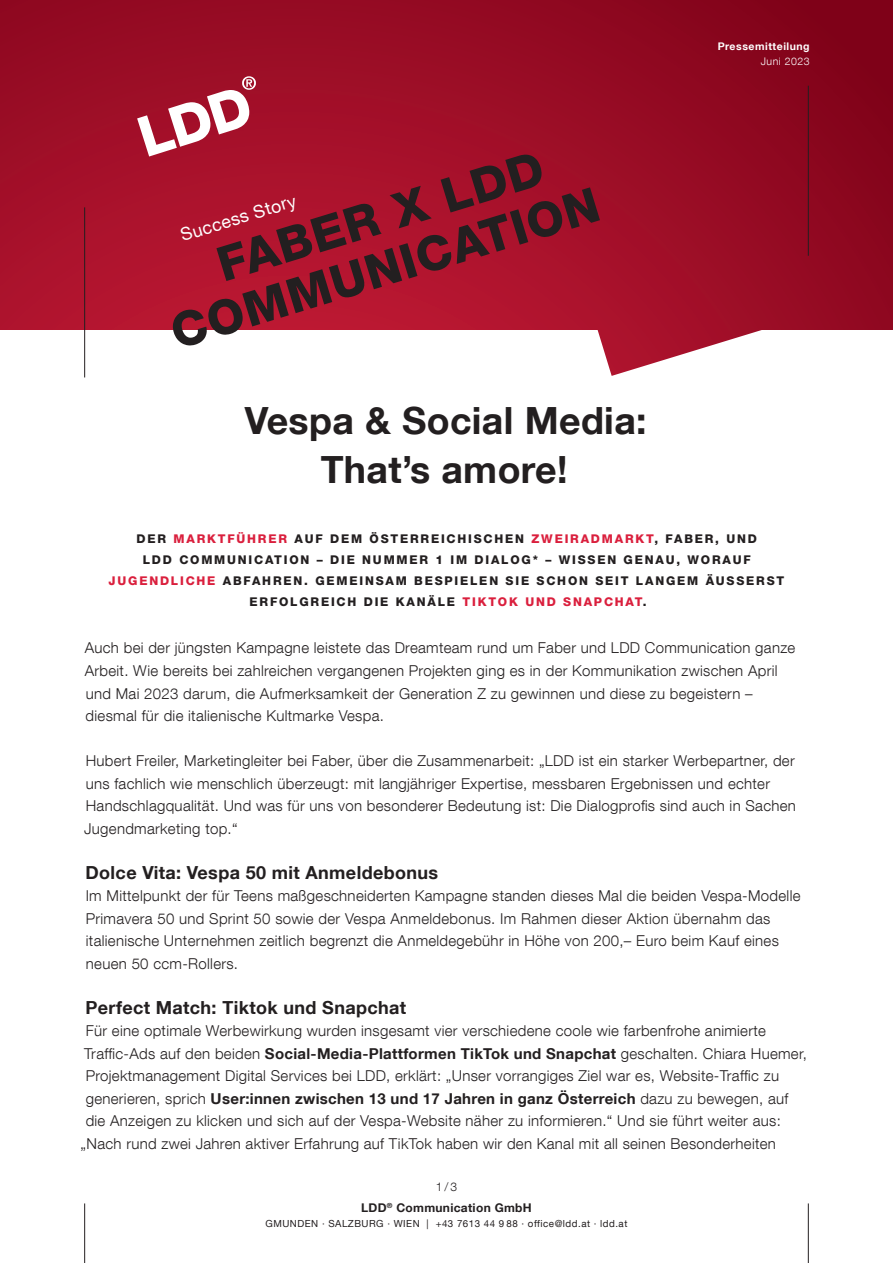
<style>
.page{position:relative;width:893px;height:1263px;background:#fff}
.page>*{position:absolute;margin:0;border:0;box-sizing:border-box;transform-origin:0 0}
.t1{font:800 48px/51px "Helvetica Neue LT Com";color:#231f20;text-align:center}
.t2{font:700 37.5px/49.2px "Helvetica Neue LT Com";letter-spacing:.01em;color:#231f20;text-align:center}
.t3{font:700 18px "Helvetica Neue LT Com";letter-spacing:.02em;color:#231f20}
.t4{font:17.7px "Helvetica Neue LT Com";color:#fff}
.t5{font:300 15px/22.5px "Helvetica Neue LT Com";letter-spacing:.02em;color:#231f20}
.t6{font:700 15px "Helvetica Neue LT Com";letter-spacing:.02em;color:#231f20}
.t7{font:800 12px/21px "Helvetica Neue LT Com";letter-spacing:.15em;color:#231f20;text-align:center}
.t8{font:700 12px "Helvetica Neue LT Com";letter-spacing:.025em;color:#231f20}
.t9{font:300 12px "Helvetica Neue LT Com";color:#231f20}
.t10{font:700 10.5px "Helvetica Neue LT Com";letter-spacing:.05em;color:#fff}
.t11{font:300 10.5px "Helvetica Neue LT Com";letter-spacing:.05em;color:#fff}
.t12{font:9.75px "Helvetica Neue LT Com";letter-spacing:.05em;color:#231f20}
.s1{color:#da1f3d}
.s2{font-weight:700}
.s3{font-weight:300}
</style>
<div class="page">
<svg style="left:0;top:0;width:893px;height:376px;background:#a9293f"></svg>
<svg style="left:137px;top:76px;width:119px;height:81px"></svg>
<hr style="left:84px;top:207px;width:1px;height:170px;background:#231f20">
<hr style="left:808px;top:86px;width:1px;height:170px;background:#231f20">
<hr style="left:84px;top:1203px;width:1px;height:60px;background:#231f20">
<hr style="left:808px;top:1203px;width:1px;height:60px;background:#231f20">
<h1 class="t1" style="left:150px;top:260px;width:447px;rotate:-17deg">FABER X LDD<br>COMMUNICATION</h1>
<p class="t4" style="left:178px;top:224px;width:121px;rotate:-17deg">Success Story</p>
<h2 class="t2" style="left:245px;top:395px;width:403px">Vespa &amp; Social Media:<br>That’s amore!</h2>
<p class="t10" style="left:718px;top:39px;width:94px">Pressemitteilung</p>
<p class="t11" style="left:761px;top:55px;width:50px">Juni 2023</p>
<p class="t7" style="left:109px;top:528px;width:677px">DER <span class="s1">MARKTFÜHRER</span> AUF DEM ÖSTERREICHISCHEN <span class="s1">ZWEIRADMARKT</span>, FABER, UND<br>LDD COMMUNICATION – DIE NUMMER 1 IM DIALOG* – WISSEN GENAU, WORAUF <span class="s1">JUGENDLICHE</span> ABFAHREN. GEMEINSAM BESPIELEN SIE SCHON SEIT LANGEM ÄUSSERST ERFOLGREICH DIE KANÄLE <span class="s1">TIKTOK UND SNAPCHAT</span>.</p>
<p class="t5" style="left:85px;top:637px;width:712px">Auch bei der jüngsten Kampagne leistete das Dreamteam rund um Faber und LDD Communication ganze Arbeit. Wie bereits bei zahlreichen vergangenen Projekten ging es in der Kommunikation zwischen April und Mai 2023 darum, die Aufmerksamkeit der Generation Z zu gewinnen und diese zu begeistern – diesmal für die italienische Kultmarke Vespa.</p>
<p class="t5" style="left:84px;top:749px;width:713px">Hubert Freiler, Marketingleiter bei Faber, über die Zusammenarbeit: „LDD ist ein starker Werbepartner, der uns fachlich wie menschlich überzeugt: mit langjähriger Expertise, messbaren Ergebnissen und echter Handschlagqualität. Und was für uns von besonderer Bedeutung ist: Die Dialogprofis sind auch in Sachen Jugendmarketing top.“</p>
<p class="t3" style="left:86px;top:861px;width:354px">Dolce Vita: Vespa 50 mit Anmeldebonus</p>
<p class="t5" style="left:86px;top:884px;width:716px">Im Mittelpunkt der für Teens maßgeschneiderten Kampagne standen dieses Mal die beiden Vespa-Modelle Primavera 50 und Sprint 50 sowie der Vespa Anmeldebonus. Im Rahmen dieser Aktion übernahm das italienische Unternehmen zeitlich begrenzt die Anmeldegebühr in Höhe von 200,– Euro beim Kauf eines neuen 50 ccm-Rollers.</p>
<p class="t3" style="left:86px;top:996px;width:322px">Perfect Match: Tiktok und Snapchat</p>
<p class="t5" style="left:86px;top:1019px;width:682px">Für eine optimale Werbewirkung wurden insgesamt vier verschiedene coole wie farbenfrohe animierte</p>
<p class="t5" style="left:84px;top:1042px;width:724px">Traffic-Ads auf den beiden <span class="s2">Social-Media-Plattformen TikTok und Snapchat</span> geschalten. Chiara Huemer,</p>
<p class="t5" style="left:86px;top:1064px;width:695px">Projektmanagement Digital Services bei LDD, erklärt: „Unser vorrangiges Ziel war es, Website-Traffic zu</p>
<p class="t6" style="left:86px;top:1089px;width:704px"><span class="s3">generieren, sprich</span> User:innen zwischen 13 und 17 Jahren in ganz Österreich <span class="s3">dazu zu bewegen, auf</span></p>
<p class="t5" style="left:86px;top:1109px;width:697px">die Anzeigen zu klicken und sich auf der Vespa-Website näher zu informieren.“ Und sie führt weiter aus:</p>
<p class="t5" style="left:81px;top:1132px;width:697px">„Nach rund zwei Jahren aktiver Erfahrung auf TikTok haben wir den Kanal mit all seinen Besonderheiten</p>
<p class="t9" style="left:436px;top:1179px;width:23px">1/3</p>
<p class="t8" style="left:361px;top:1200px;width:172px">LDD<sup>®</sup> Communication GmbH</p>
<p class="t12" style="left:266px;top:1217px;width:363px">GMUNDEN · SALZBURG · WIEN | +43 7613 44 9 88 · office@ldd.at · ldd.at</p>
</div>
